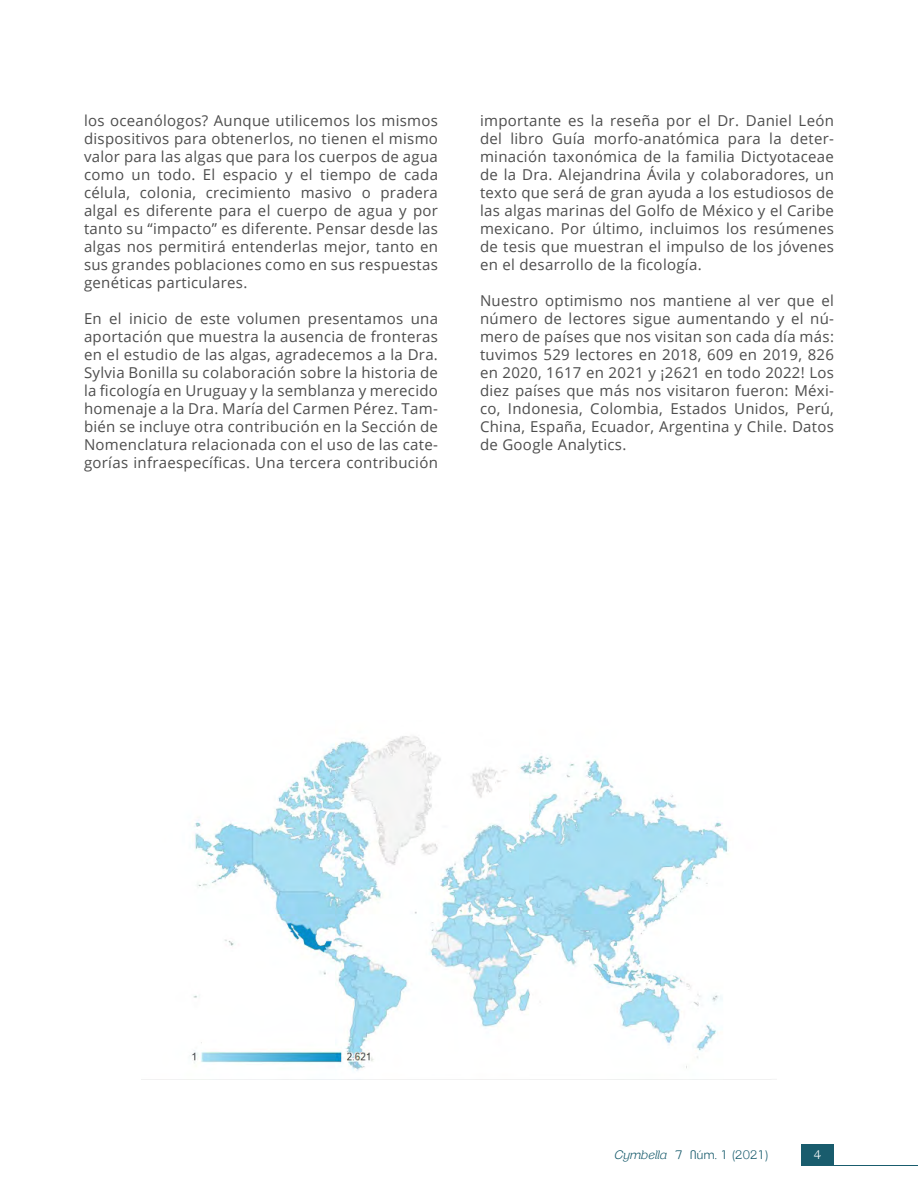
<style>
.page{position:relative;width:918px;height:1188px;background:#fff}
.page>*{position:absolute;margin:0;border:0;box-sizing:border-box;transform-origin:0 0}
.Cuerpo{font:15px/18px "Open Sans";letter-spacing:.02em;color:#4d4d4d;text-align:justify}
.t1{font:300 12px "Clemente P Dae";letter-spacing:.025em;color:#195c6d}
.t2{font:300 12px "Clemente P Dae";color:#fff}
.s1{font-family:"Clemente P Daf";font-style:italic}
</style>
<div class="page">
<div style="left:801px;top:1144px;width:33px;height:22px;background:#195c6d"></div>
<hr style="left:801px;top:1165px;width:117px;height:1px;background:#195c6d">
<img style="left:141px;top:736px;width:631px;height:344px">
<p class="Cuerpo" style="left:84px;top:111px;width:356px">los oceanólogos? Aunque utilicemos los mismos dispositivos para obtenerlos, no tienen el mismo valor para las algas que para los cuerpos de agua como un todo. El espacio y el tiempo de cada célula, colonia, crecimiento masivo o pradera algal es diferente para el cuerpo de agua y por tanto su “impacto” es diferente. Pensar desde las algas nos permitirá entenderlas mejor, tanto en sus grandes poblaciones como en sus respuestas genéticas particulares.</p>
<p class="Cuerpo" style="left:84px;top:309px;width:356px">En el inicio de este volumen presentamos una aportación que muestra la ausencia de fronteras en el estudio de las algas, agradecemos a la Dra.<br>Sylvia Bonilla su colaboración sobre la historia de la ficología en Uruguay y la semblanza y merecido homenaje a la Dra. María del Carmen Pérez. Tam&shy;bién se incluye otra contribución en la Sección de Nomenclatura relacionada con el uso de las cate&shy;gorías infraespecíficas. Una tercera contribución</p>
<p class="Cuerpo" style="left:480px;top:111px;width:356px">importante es la reseña por el Dr. Daniel León del libro Guía morfo-anatómica para la deter&shy;minación taxonómica de la familia Dictyotaceae de la Dra. Alejandrina Ávila y colaboradores, un texto que será de gran ayuda a los estudiosos de las algas marinas del Golfo de México y el Caribe mexicano. Por último, incluimos los resúmenes de tesis que muestran el impulso de los jóvenes en el desarrollo de la ficología.</p>
<p class="Cuerpo" style="left:480px;top:291px;width:356px">Nuestro optimismo nos mantiene al ver que el número de lectores sigue aumentando y el nú&shy;mero de países que nos visitan son cada día más: tuvimos 529 lectores en 2018, 609 en 2019, 826 en 2020, 1617 en 2021 y ¡2621 en todo 2022! Los diez países que más nos visitaron fueron: Méxi&shy;co, Indonesia, Colombia, Estados Unidos, Perú, China, España, Ecuador, Argentina y Chile. Datos de Google Analytics.</p>
<p class="t1" style="left:615px;top:1148px;width:155px"><span class="s1">Cymbella</span> 7 Núm. 1 (2021)</p>
<p class="t2" style="left:814px;top:1148px;width:9px">4</p>
</div>
